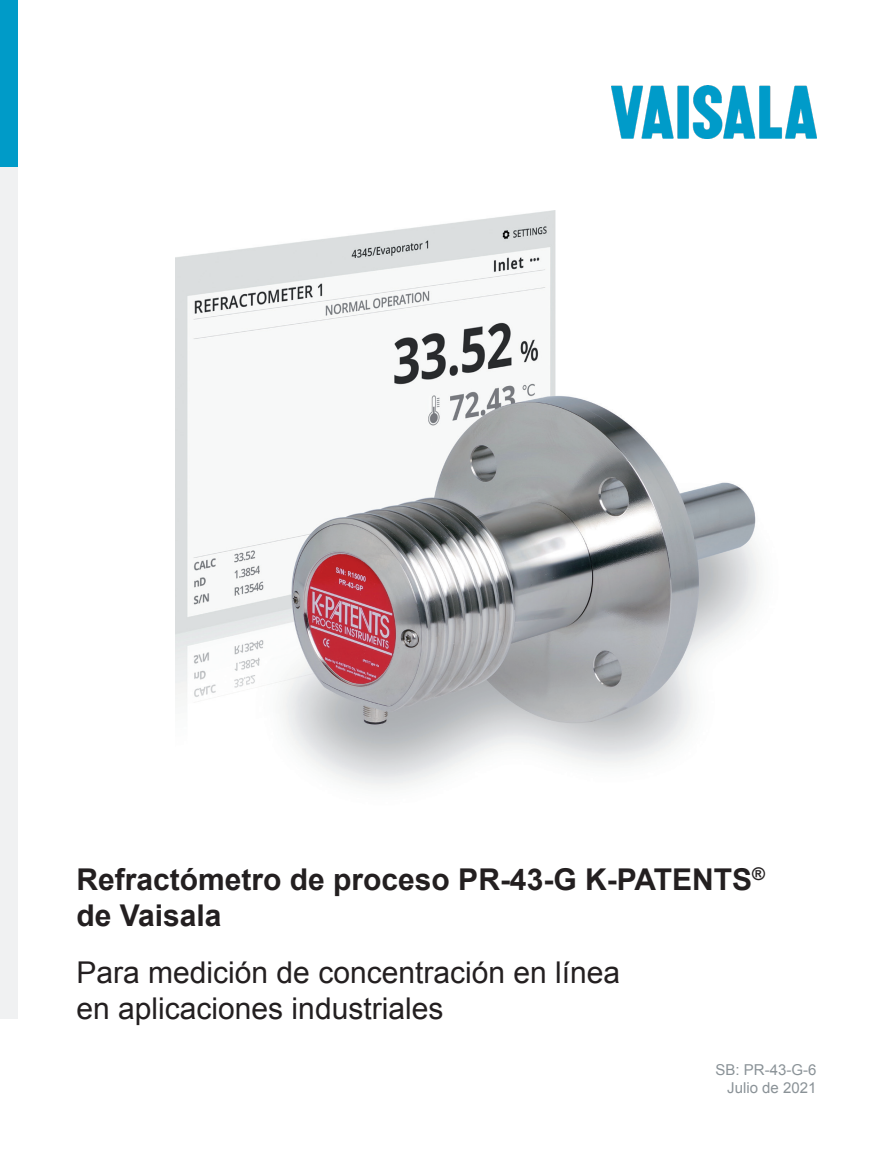
<style>
.page{position:relative;width:893px;height:1170px;background:#fff}
.page>*{position:absolute;margin:0;border:0;box-sizing:border-box;transform-origin:0 0}
.H2_cover{font:30px/36px "Arial";color:#231f20}
.H1_cover{font:700 30px/36px "Arial";color:#231f20}
.front_code{font:15px "Arial";color:#8a9297}
</style>
<div class="page">
<div style="left:0;top:0;width:17px;height:174px;background:#009bc8"></div>
<div style="left:0;top:167px;width:17px;height:851px;background:#f0f1f2"></div>
<img style="left:176px;top:210px;width:584px;height:577px">
<img style="left:612px;top:85px;width:204px;height:54px">
<p class="H1_cover" style="left:77px;top:862px;width:690px">Refractómetro de proceso PR-43-G K-PATENTS<sup>® </sup>de Vaisala</p>
<p class="H2_cover" style="left:77px;top:954px;width:545px">Para medición de concentración en línea en aplicaciones industriales</p>
<p class="front_code" style="left:716px;top:1060px;width:102px">SB: PR-43-G-6</p>
<p class="front_code" style="left:727px;top:1078px;width:91px">Julio de 2021</p>
</div>
